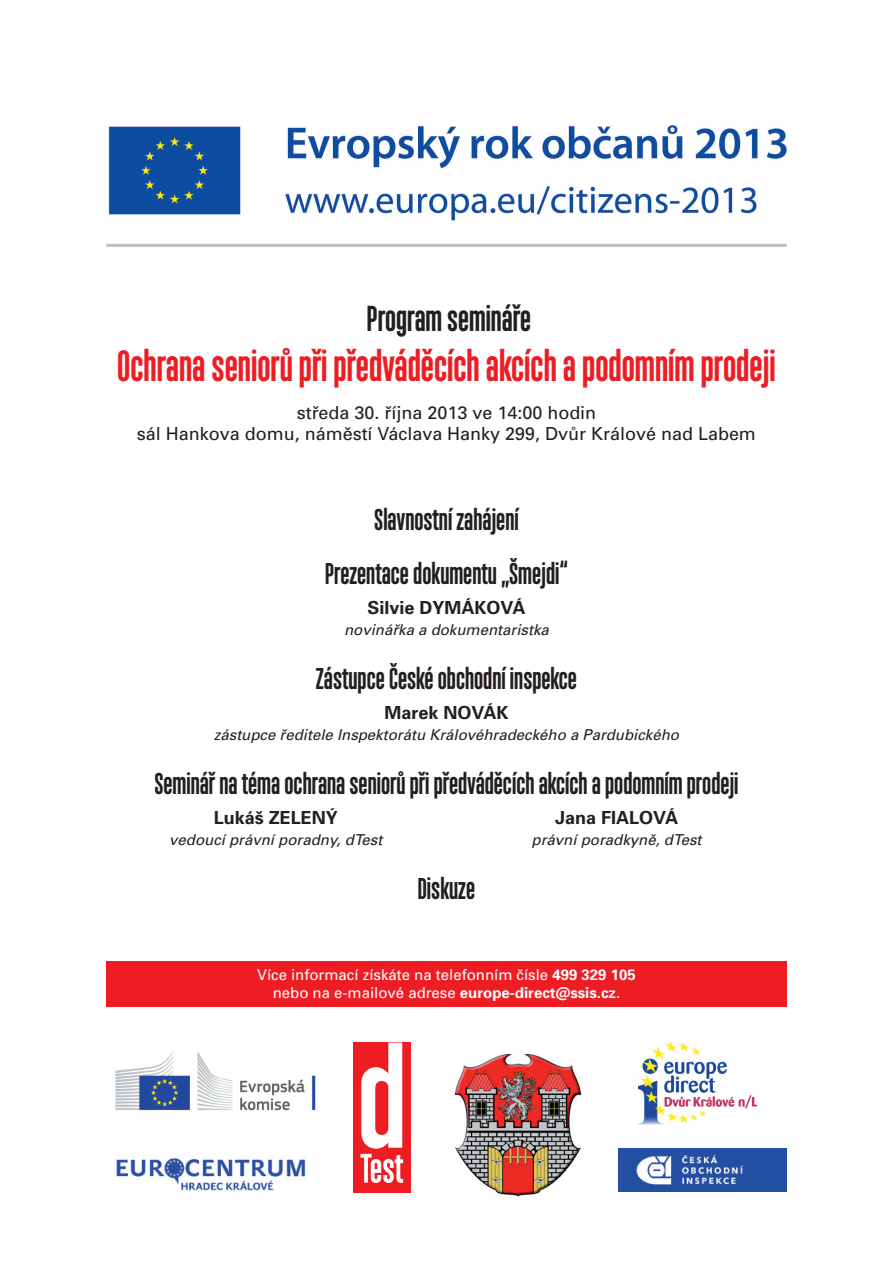
<style>
.page{position:relative;width:893px;height:1263px;background:#fff}
.page>*{position:absolute;margin:0;border:0;box-sizing:border-box;transform-origin:0 0}
.t1{font:100 43.5px "Monopol";color:#ee1d23}
.t2{font:100 36px "Monopol";color:#231f20}
.t3{font:100 30px/54px "Monopol";color:#231f20;text-align:center}
.t4{font:18px/21px "Univers CE";color:#231f20;text-align:center}
.t5{font:700 18px "Univers CE";color:#231f20}
.t6{font:italic 15px "Univers CE";color:#231f20}
.t7{font:15px/18px "Univers CE";color:#fff;text-align:center}
.s1{font-weight:700}
</style>
<div class="page">
<div style="left:106px;top:961px;width:681px;height:46px;background:#ee1d23"></div>
<img style="left:108px;top:125px;width:679px;height:96px">
<hr style="left:106px;top:244px;width:681px;height:3px;background:#bcbdc0">
<div style="left:353px;top:1042px;width:58px;height:151px;background:#ee1d23"></div>
<svg style="left:360px;top:1042px;width:43px;height:141px"></svg>
<img style="left:115px;top:1051px;width:201px;height:60px">
<img style="left:618px;top:1148px;width:169px;height:44px">
<img style="left:456px;top:1054px;width:124px;height:142px">
<img style="left:638px;top:1042px;width:118px;height:83px">
<img style="left:116px;top:1158px;width:190px;height:33px">
<p class="t2" style="left:367px;top:305px;width:166px">Program semináře</p>
<h1 class="t1" style="left:117px;top:349px;width:660px">Ochrana seniorů při předváděcích akcích a podomním prodeji</h1>
<p class="t4" style="left:137px;top:404px;width:620px">středa 30. října 2013 ve 14:00 hodin<br>sál Hankova domu, náměstí Václava Hanky 299, Dvůr Králové nad Labem</p>
<p class="t3" style="left:325px;top:494px;width:244px">Slavnostní zahájení<br>Prezentace dokumentu „Šmejdi“</p>
<p class="t5" style="left:367px;top:601px;width:159px">Silvie DYMÁKOVÁ</p>
<p class="t6" style="left:344px;top:624px;width:209px">novinářka a dokumentaristka</p>
<p class="t3" style="left:316px;top:653px;width:263px">Zástupce České obchodní inspekce</p>
<p class="t5" style="left:384px;top:706px;width:125px">Marek NOVÁK</p>
<p class="t6" style="left:214px;top:729px;width:470px">zástupce ředitele Inspektorátu Královéhradeckého a Pardubického</p>
<p class="t3" style="left:154px;top:758px;width:586px">Seminář na téma ochrana seniorů při předváděcích akcích a podomním prodeji</p>
<p class="t5" style="left:214px;top:811px;width:125px">Lukáš ZELENÝ</p>
<p class="t5" style="left:555px;top:811px;width:124px">Jana FIALOVÁ</p>
<p class="t6" style="left:169px;top:834px;width:218px">vedoucí právní poradny, dTest</p>
<p class="t6" style="left:532px;top:834px;width:174px">právní poradkyně, dTest</p>
<p class="t3" style="left:418px;top:863px;width:59px">Diskuze</p>
<p class="t7" style="left:257px;top:967px;width:380px">Více informací získáte na telefonním čísle <span class="s1">499 329 105 </span>nebo na e-mailové adrese <span class="s1">europe-direct@ssis.cz</span>.</p>
</div>
